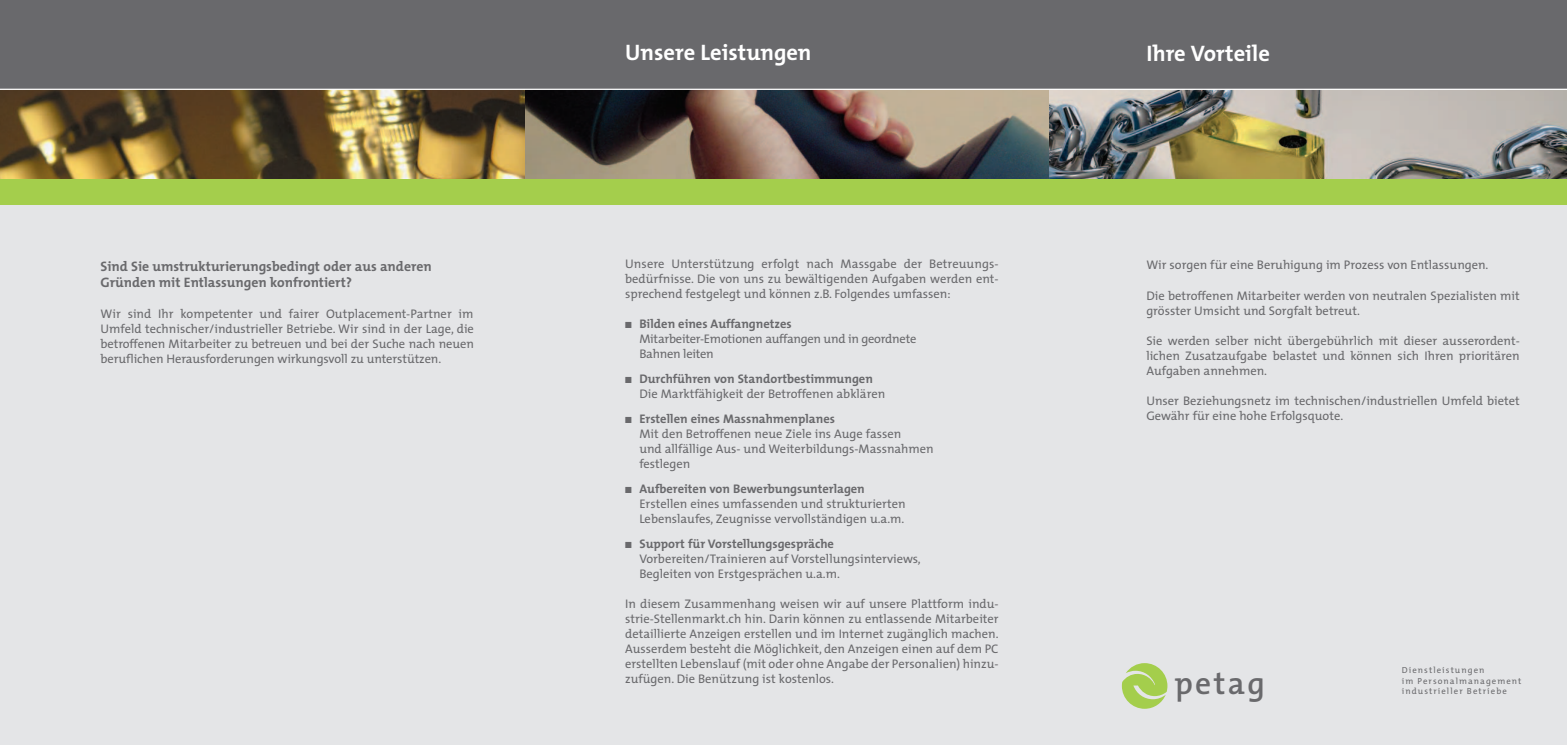
<style>
.page{position:relative;width:1567px;height:745px;background:#fff}
.page>*{position:absolute;margin:0;border:0;box-sizing:border-box;transform-origin:0 0}
.t1{font:600 31.5px "The Mix";color:#69696c}
.t2{font:700 22.5px "The Mix";color:#fff}
.t3{font:700 13.75px/16.5px "The Mix";color:#69696c}
.t4{font:12.5px/15px "The Mix";color:#69696c}
.t5{font:12.5px/15px "The Mix";letter-spacing:-.02em;color:#69696c}
.t6{font:8.75px/10.5px "The Mix";letter-spacing:.12em;color:#69696c}
.s1{font-weight:700}
</style>
<div class="page">
<div style="left:524px;top:18px;width:525px;height:313px;background:#a4ce4c"></div>
<div style="left:1049px;top:18px;width:517px;height:313px;background:#a4ce4c"></div>
<div style="left:0;top:18px;width:524px;height:313px;background:#a4ce4c"></div>
<div style="left:0;top:0;width:1566px;height:98px;background:#69696c"></div>
<div style="left:524px;top:206px;width:525px;height:538px;background:#e4e5e7"></div>
<img style="left:0;top:90px;width:1566px;height:88px">
<div style="left:1049px;top:206px;width:517px;height:538px;background:#e4e5e7"></div>
<svg style="left:1121px;top:663px;width:46px;height:45px"></svg>
<div style="left:0;top:206px;width:524px;height:538px;background:#e4e5e7"></div>
<hr style="left:0;top:89px;width:1566px;height:1px;background:#fff">
<p class="t3" style="left:100px;top:259px;width:333px">Sind Sie umstrukturierungsbedingt oder aus anderen<br>Gründen mit Entlassungen konfrontiert?</p>
<p class="t4" style="left:100px;top:307px;width:375px;text-align:justify">Wir sind Ihr kompetenter und fairer Outplacement-Partner im Umfeld technischer/industrieller Betriebe. Wir sind in der Lage, die betroffenen Mitarbeiter zu betreuen und bei der Suche nach neuen beruflichen Herausforderungen wirkungsvoll zu unterstützen.</p>
<h2 class="t2" style="left:625px;top:45px;width:188px">Unsere Leistungen</h2>
<p class="t4" style="left:625px;top:257px;width:375px;text-align:justify">Unsere Unterstützung erfolgt nach Massgabe der Betreuungs&shy;bedürfnisse. Die von uns zu bewältigenden Aufgaben werden ent&shy;sprechend festgelegt und können z.B. Folgendes umfassen:</p>
<p class="t5" style="left:639px;top:317px;width:278px;text-indent:-14px">■ <span class="s1">Bilden eines Auffangnetzes<br></span>Mitarbeiter-Emotionen auffangen und in geordnete<br>Bahnen leiten</p>
<p class="t4" style="left:639px;top:372px;width:247px;text-indent:-14px">■ <span class="s1">Durchführen von Standortbestimmungen<br></span>Die Marktfähigkeit der Betroffenen abklären</p>
<p class="t4" style="left:639px;top:412px;width:296px;text-indent:-14px">■ <span class="s1">Erstellen eines Massnahmenplanes<br></span>Mit den Betroffenen neue Ziele ins Auge fassen<br>und allfällige Aus- und Weiterbildungs-Massnahmen festlegen</p>
<p class="t4" style="left:639px;top:482px;width:268px;text-indent:-14px">■ <span class="s1">Aufbereiten von Bewerbungsunterlagen<br></span>Erstellen eines umfassenden und strukturierten<br>Lebenslaufes, Zeugnisse vervollständigen u.a.m.</p>
<p class="t4" style="left:639px;top:537px;width:283px;text-indent:-14px">■ <span class="s1">Support für Vorstellungsgespräche<br></span>Vorbereiten/Trainieren auf Vorstellungsinterviews,<br>Begleiten von Erstgesprächen u.a.m.</p>
<p class="t4" style="left:625px;top:597px;width:375px;text-align:justify">In diesem Zusammenhang weisen wir auf unsere Plattform indu&shy;strie-Stellenmarkt.ch hin. Darin können zu entlassende Mitarbeiter detaillierte Anzeigen erstellen und im Internet zugänglich machen.<br>Ausserdem besteht die Möglichkeit, den Anzeigen einen auf dem PC erstellten Lebenslauf (mit oder ohne Angabe der Personalien) hinzu&shy;zufügen. Die Benützung ist kostenlos.</p>
<h2 class="t2" style="left:1146px;top:45px;width:125px">Ihre Vorteile</h2>
<p class="t4" style="left:1146px;top:259px;width:343px">Wir sorgen für eine Beruhigung im Prozess von Entlassungen.</p>
<p class="t4" style="left:1146px;top:289px;width:375px">Die betroffenen Mitarbeiter werden von neutralen Spezialisten mit grösster Umsicht und Sorgfalt betreut.</p>
<p class="t4" style="left:1146px;top:334px;width:375px;text-align:justify">Sie werden selber nicht übergebührlich mit dieser ausserordent&shy;lichen Zusatzaufgabe belastet und können sich Ihren prioritären Aufgaben annehmen.</p>
<p class="t4" style="left:1146px;top:394px;width:375px">Unser Beziehungsnetz im technischen/industriellen Umfeld bietet<br>Gewähr für eine hohe Erfolgsquote.</p>
<h1 class="t1" style="left:1174px;top:672px;width:92px">petag</h1>
<p class="t6" style="left:1401px;top:665px;width:121px">Dienstleistungen<br>im Personalmanagement industrieller Betriebe</p>
</div>
